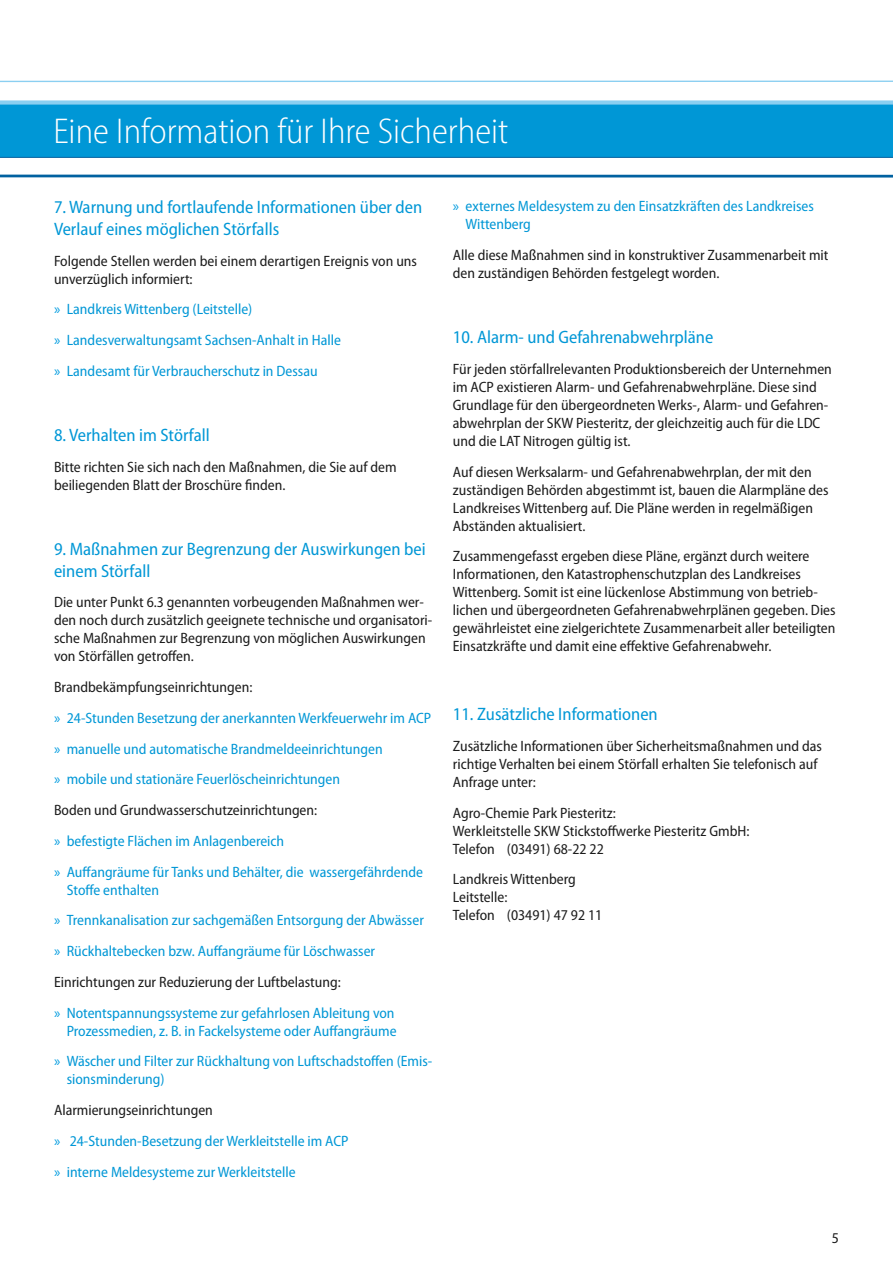
<style>
.page{position:relative;width:893px;height:1263px;background:#fff}
.page>*{position:absolute;margin:0;border:0;box-sizing:border-box;transform-origin:0 0}
.t1{font:300 semi-condensed 36px "Myriad Pro";color:#fff}
.t2{font:semi-condensed 18px/21.6px "Myriad Pro";color:#0097d6}
.t3{font:semi-condensed 15px/18px "Myriad Pro";color:#1c1c1c}
.t4{font:semi-condensed 15px/30.8px "Myriad Pro";color:#0097d6}
.s1{font-stretch:normal;color:#009ce0}
.s2{color:#1c1c1c}
</style>
<div class="page">
<div style="left:0;top:103px;width:893px;height:54px;background:#0097d6"></div>
<hr style="left:0;top:81px;width:893px;height:1px;background:#8bcff1">
<div style="left:0;top:100px;width:893px;height:5px;background:#8bcff1"></div>
<hr style="left:0;top:157px;width:893px;height:1px;background:#0061a0">
<svg style="left:0;top:174px;width:893px;height:4px;background:#4f91bd"></svg>
<h1 class="t1" style="left:53px;top:110px;width:456px">Eine Information für Ihre Sicherheit</h1>
<p class="t2" style="left:54px;top:196px;width:370px">7. Warnung und fortlaufende Informationen über den<br>Verlauf eines möglichen Störfalls</p>
<p class="t3" style="left:54px;top:251px;width:365px">Folgende Stellen werden bei einem derartigen Ereignis von uns unverzüglich informiert:</p>
<p class="t4" style="left:54px;top:294px;width:288px"><span class="s1">»</span> Landkreis Wittenberg (Leitstelle)<br><span class="s1">»</span> Landesverwaltungsamt Sachsen-Anhalt in Halle <span class="s1">»</span> Landesamt für Verbraucherschutz in Dessau</p>
<p class="t2" style="left:54px;top:424px;width:157px">8. Verhalten im Störfall</p>
<p class="t3" style="left:54px;top:458px;width:344px">Bitte richten Sie sich nach den Maßnahmen, die Sie auf dem beiliegenden Blatt der Broschüre finden.</p>
<p class="t2" style="left:54px;top:538px;width:373px">9. Maßnahmen zur Begrenzung der Auswirkungen bei einem Störfall</p>
<p class="t3" style="left:54px;top:593px;width:380px">Die unter Punkt 6.3 genannten vorbeugenden Maßnahmen wer&shy;den noch durch zusätzlich geeignete technische und organisatori&shy;sche Maßnahmen zur Begrenzung von möglichen Auswirkungen von Störfällen getroffen.</p>
<p class="t4" style="left:54px;top:671px;width:379px"><span class="s2">Brandbekämpfungseinrichtungen:<br></span><span class="s1">»</span> 24-Stunden Besetzung der anerkannten Werkfeuerwehr im ACP <span class="s1">»</span> manuelle und automatische Brandmeldeeinrichtungen<br><span class="s1">»</span> mobile und stationäre Feuerlöscheinrichtungen<br><span class="s2">Boden und Grundwasserschutzeinrichtungen:<br></span><span class="s1">»</span> befestigte Flächen im Anlagenbereich<br><span class="s1">»</span> Auffangräume für Tanks und Behälter, die wassergefährdende</p>
<p class="t4" style="left:54px;top:874px;width:371px;text-indent:13px">Stoffe enthalten<br><span class="s1">»</span> Trennkanalisation zur sachgemäßen Entsorgung der Abwässer <span class="s1">»</span> Rückhaltebecken bzw. Auffangräume für Löschwasser <span class="s2">Einrichtungen zur Reduzierung der Luftbelastung:<br></span><span class="s1">»</span> Notentspannungssysteme zur gefahrlosen Ableitung von</p>
<p class="t4" style="left:54px;top:1015px;width:380px;text-indent:13px">Prozessmedien, z. B. in Fackelsysteme oder Auffangräume<br><span class="s1">»</span> Wäscher und Filter zur Rückhaltung von Luftschadstoffen (Emis-</p>
<p class="t4" style="left:67px;top:1064px;width:99px">sionsminderung)</p>
<p class="t4" style="left:54px;top:1094px;width:296px"><span class="s2">Alarmierungseinrichtungen<br></span><span class="s1">»</span> 24-Stunden-Besetzung der Werkleitstelle im ACP <span class="s1">»</span> interne Meldesysteme zur Werkleitstelle</p>
<p class="t4" style="left:466px;top:197px;width:350px;line-height:18px;text-indent:-13px"><span class="s1">»</span> externes Meldesystem zu den Einsatzkräften des Landkreises<br>Wittenberg</p>
<p class="t3" style="left:453px;top:246px;width:377px">Alle diese Maßnahmen sind in konstruktiver Zusammenarbeit mit den zuständigen Behörden festgelegt worden.</p>
<p class="t2" style="left:453px;top:326px;width:262px">10. Alarm- und Gefahrenabwehrpläne</p>
<p class="t3" style="left:453px;top:359px;width:381px">Für jeden störfallrelevanten Produktionsbereich der Unternehmen im ACP existieren Alarm- und Gefahrenabwehrpläne. Diese sind Grundlage für den übergeordneten Werks-, Alarm- und Gefahren&shy;abwehrplan der SKW Piesteritz, der gleichzeitig auch für die LDC und die LAT Nitrogen gültig ist.</p>
<p class="t3" style="left:453px;top:462px;width:377px">Auf diesen Werksalarm- und Gefahrenabwehrplan, der mit den zuständigen Behörden abgestimmt ist, bauen die Alarmpläne des Landkreises Wittenberg auf. Die Pläne werden in regelmäßigen Abständen aktualisiert.</p>
<p class="t3" style="left:453px;top:547px;width:384px">Zusammengefasst ergeben diese Pläne, ergänzt durch weitere Informationen, den Katastrophenschutzplan des Landkreises Wittenberg. Somit ist eine lückenlose Abstimmung von betrieb&shy;lichen und übergeordneten Gefahrenabwehrplänen gegeben. Dies gewährleistet eine zielgerichtete Zusammenarbeit aller beteiligten Einsatzkräfte und damit eine effektive Gefahrenabwehr.</p>
<p class="t2" style="left:453px;top:703px;width:206px">11. Zusätzliche Informationen</p>
<p class="t3" style="left:453px;top:736px;width:371px">Zusätzliche Informationen über Sicherheitsmaßnahmen und das richtige Verhalten bei einem Störfall erhalten Sie telefonisch auf<br>Anfrage unter:</p>
<p class="t3" style="left:453px;top:803px;width:298px">Agro-Chemie Park Piesteritz:<br>Werkleitstelle SKW Stickstoffwerke Piesteritz GmbH:<br>Telefon (03491) 68-22 22</p>
<p class="t3" style="left:453px;top:870px;width:151px">Landkreis Wittenberg<br>Leitstelle:<br>Telefon (03491) 47 92 11</p>
<p class="t3" style="left:832px;top:1228px;width:9px">5</p>
</div>
